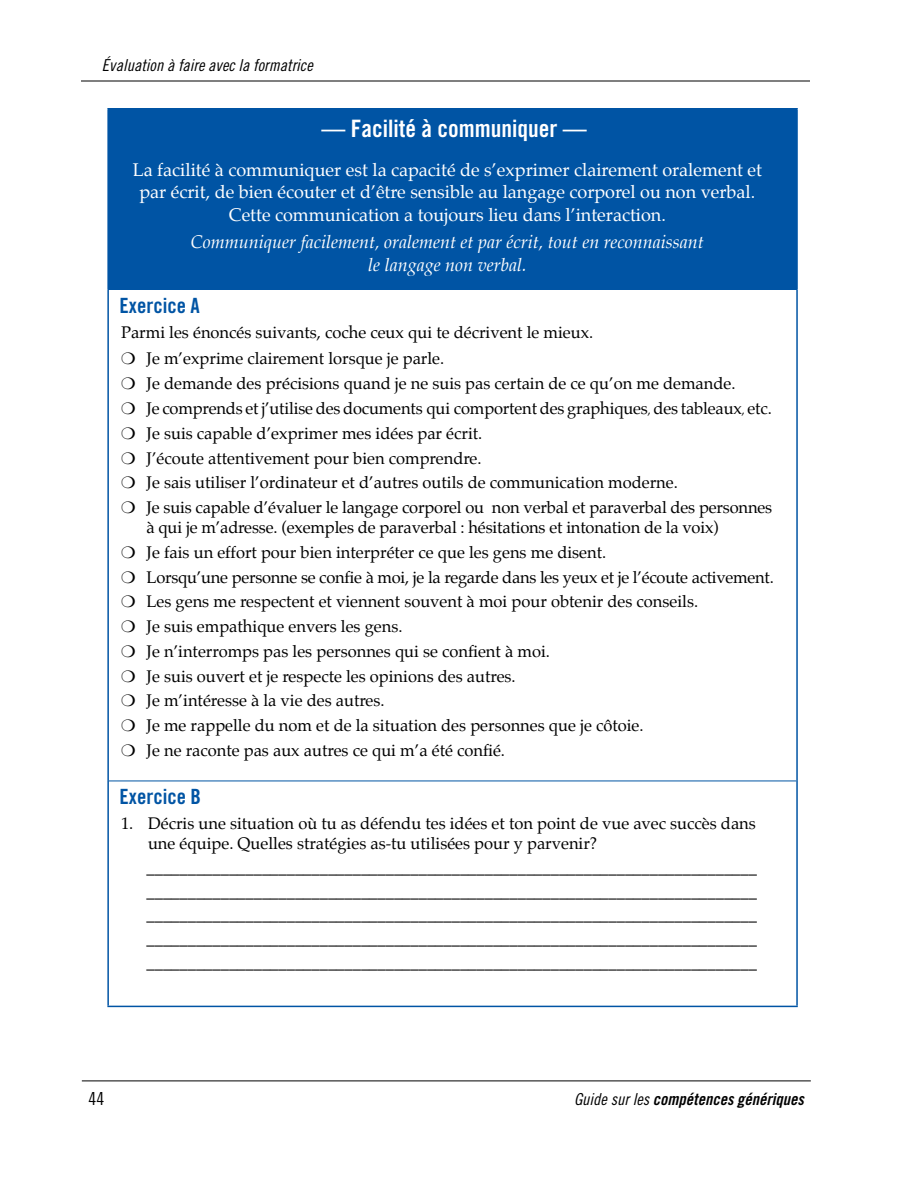
<style>
.page{position:relative;width:918px;height:1188px;background:#fff}
.page>*{position:absolute;margin:0;border:0;box-sizing:border-box;transform-origin:0 0}
.t1{font:24px "Trade Gothic LT Std Bd Cn 20";color:#fff}
.t2{font:21px "Trade Gothic LT Std Bd Cn 20";color:#0054a4}
.t3{font:18px/22.5px "Palatino";color:#fff;text-align:center}
.t4{font:italic 18px/22.5px "Palatino";color:#fff;text-align:center}
.t5{font:18px "Trade Gothic Cond Eighteen";color:#000}
.t6{font:16.5px/24.8px "Palatino";color:#000}
.t7{font:16.5px "Trade Gothic Cond Eighteen Obl";color:#000}
.t8{font:italic 16.5px "Trade Gothic Bold Cond Twenty";color:#000}
.s1{font-size:12px}
.s2{font-family:"Trade Gothic Cond Eighteen Obl";font-style:normal}
</style>
<div class="page">
<hr style="left:82px;top:1081px;width:729px;height:1px;background:#000">
<hr style="left:81px;top:81px;width:729px;height:1px;background:#000">
<div style="left:108px;top:109px;width:689px;height:180px;background:#0054a4"></div>
<hr style="left:107px;top:108px;width:691px;height:2px;background:#0054a4">
<hr style="left:107px;top:110px;width:2px;height:179px;background:#0054a4">
<hr style="left:796px;top:110px;width:2px;height:179px;background:#0054a4">
<hr style="left:107px;top:289px;width:2px;height:492px;background:#0054a4">
<hr style="left:796px;top:289px;width:2px;height:492px;background:#0054a4">
<hr style="left:107px;top:781px;width:2px;height:225px;background:#0054a4">
<hr style="left:796px;top:781px;width:2px;height:225px;background:#0054a4">
<hr style="left:107px;top:1006px;width:691px;height:1px;background:#0054a4">
<hr style="left:109px;top:289px;width:687px;height:1px;background:#0054a4">
<hr style="left:109px;top:781px;width:687px;height:1px;background:#0054a4">
<p class="t7" style="left:102px;top:55px;width:212px">Évaluation à faire avec la formatrice</p>
<h1 class="t1" style="left:322px;top:114px;width:267px">— Facilité à communiquer —</h1>
<p class="t3" style="left:133px;top:158px;width:631px">La facilité à communiquer est la capacité de s’exprimer clairement oralement et par écrit, de bien écouter et d’être sensible au langage corporel ou non verbal.<br>Cette communication a toujours lieu dans l’interaction.</p>
<p class="t4" style="left:191px;top:231px;width:515px">Communiquer facilement, oralement et par écrit, tout en reconnaissant le langage non verbal.</p>
<p class="t2" style="left:120px;top:292px;width:82px">Exercice A</p>
<p class="t6" style="left:121px;top:319px;width:474px;line-height:26.4px">Parmi les énoncés suivants, coche ceux qui te décrivent le mieux. ❍ Je m’exprime clairement lorsque je parle.</p>
<p class="t6" style="left:121px;top:371px;width:653px">❍ Je demande des précisions quand je ne suis pas certain de ce qu’on me demande.<br>❍ Je comprends et j’utilise des documents qui comportent des graphiques<span class="s1">,</span> des tableaux<span class="s1">,</span> etc. ❍ Je suis capable d’exprimer mes idées par écrit.<br>❍ J’écoute attentivement pour bien comprendre.<br>❍ Je sais utiliser l’ordinateur et d’autres outils de communication moderne.<br>❍ Je suis capable d’évaluer le langage corporel ou non verbal et paraverbal des personnes</p>
<p class="t6" style="left:121px;top:515px;width:654px;text-indent:25px">à qui je m’adresse. (exemples de paraverbal : hésitations et intonation de la voix)<br>❍ Je fais un effort pour bien interpréter ce que les gens me disent.<br>❍ Lorsqu’une personne se confie à moi, je la regarde dans les yeux et je l’écoute activement. ❍ Les gens me respectent et viennent souvent à moi pour obtenir des conseils.<br>❍ Je suis empathique envers les gens.<br>❍ Je n’interromps pas les personnes qui se confient à moi.<br>❍ Je suis ouvert et je respecte les opinions des autres.<br>❍ Je m’intéresse à la vie des autres.<br>❍ Je me rappelle du nom et de la situation des personnes que je côtoie.<br>❍ Je ne raconte pas aux autres ce qui m’a été confié.</p>
<p class="t2" style="left:120px;top:784px;width:83px">Exercice B</p>
<p class="t6" style="left:148px;top:814px;width:609px;line-height:20px;text-indent:-27px">1. Décris une situation où tu as défendu tes idées et ton point de vue avec succès dans une équipe. Quelles stratégies as-tu utilisées pour y parvenir?</p>
<p class="t6" style="left:147px;top:855px;width:612px;line-height:23.7px;text-align:justify">__________________________________________________________________________ __________________________________________________________________________ __________________________________________________________________________ __________________________________________________________________________ __________________________________________________________________________</p>
<p class="t5" style="left:88px;top:1088px;width:17px">44</p>
<p class="t8" style="left:574px;top:1089px;width:236px"><span class="s2">G u ide s u r les</span> compétencesgénériques</p>
</div>
